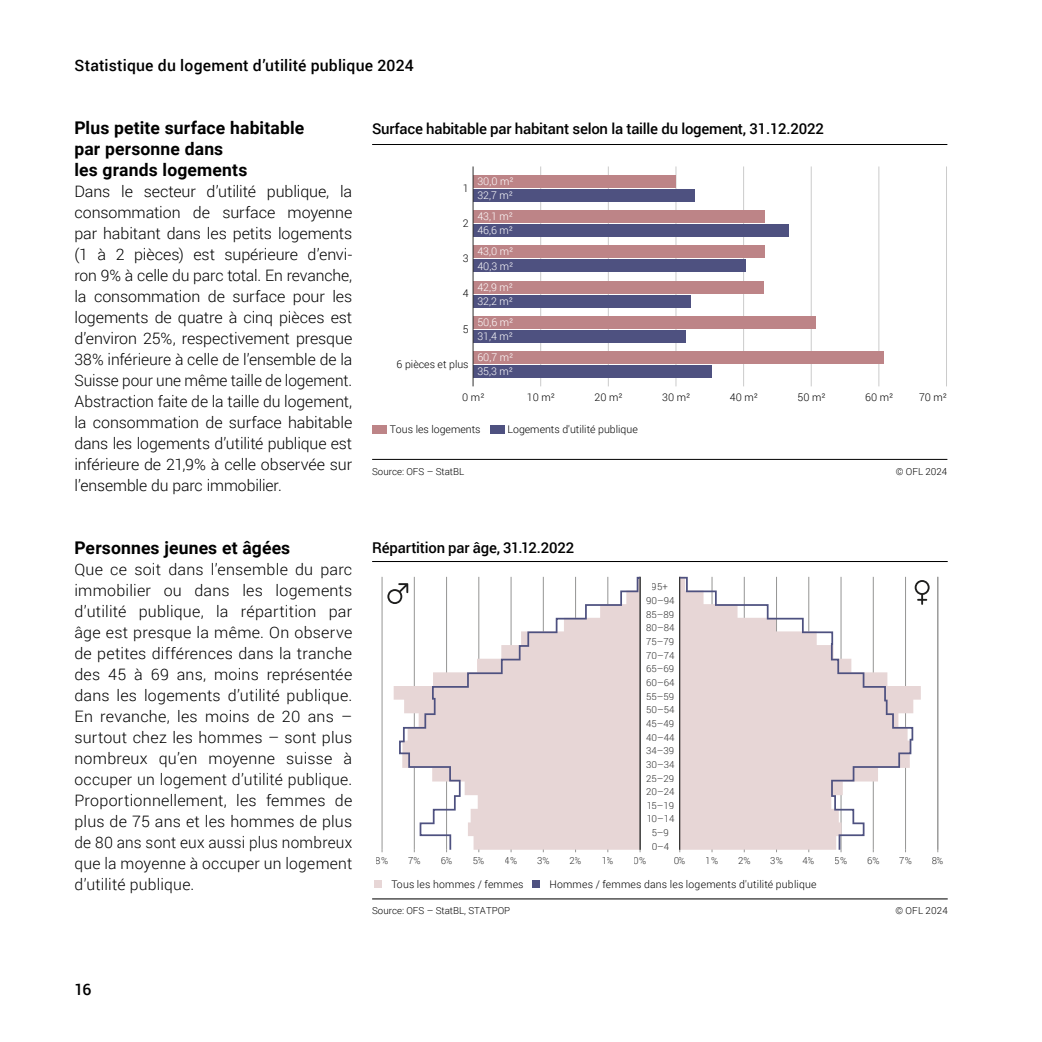
<style>
.page{position:relative;width:1042px;height:1042px;background:#fff}
.page>*{position:absolute;margin:0;border:0;box-sizing:border-box;transform-origin:0 0}
.Intertitre{font:700 17.5px/21px "Roboto";letter-spacing:.01em;color:#000}
.Texte_courant{font:300 15.75px/21px "Roboto";letter-spacing:.005em;color:#000;text-align:justify}
.t1{font:500 15.75px "Roboto";letter-spacing:.015em;color:#000}
.t2{font:500 14.88px "Roboto";letter-spacing:-.015em;color:#000}
.t3{font:300 10.5px "Roboto";color:#000}
.t4{font:300 10.5px/14px "Roboto";color:#fff}
.t5{font:300 10.5px "Roboto";letter-spacing:.02em;color:#000}
.t6{font:300 9.62px "Roboto";color:#303030}
.t7{font:300 9.62px "Roboto";color:#000}
</style>
<div class="page">
<hr style="left:382px;top:577px;width:1px;height:273px;background:#959594">
<svg style="left:399px;top:577px;width:241px;height:272px"></svg>
<hr style="left:640px;top:577px;width:1px;height:273px;background:#959594">
<hr style="left:382px;top:849px;width:258px;height:1px;background:#959594">
<hr style="left:679px;top:577px;width:1px;height:273px;background:#1e1e1d">
<svg style="left:680px;top:577px;width:233px;height:272px"></svg>
<hr style="left:937px;top:577px;width:1px;height:273px;background:#959594">
<hr style="left:680px;top:849px;width:258px;height:1px;background:#959594">
<div style="left:374px;top:880px;width:8px;height:8px;background:#e7d6d6"></div>
<div style="left:532px;top:880px;width:8px;height:8px;background:#4e5180"></div>
<svg style="left:387px;top:583px;width:21px;height:21px"></svg>
<svg style="left:914px;top:580px;width:15px;height:25px"></svg>
<hr style="left:372px;top:561px;width:575px;height:1px;background:#000">
<hr style="left:372px;top:898px;width:575px;height:1px;background:#000">
<hr style="left:372px;top:144px;width:575px;height:1px;background:#000">
<hr style="left:540px;top:166px;width:1px;height:220px;background:#cbcbcb">
<hr style="left:608px;top:166px;width:1px;height:220px;background:#cbcbcb">
<hr style="left:675px;top:166px;width:1px;height:220px;background:#cbcbcb">
<hr style="left:743px;top:166px;width:1px;height:220px;background:#cbcbcb">
<hr style="left:811px;top:166px;width:1px;height:220px;background:#cbcbcb">
<hr style="left:878px;top:166px;width:1px;height:220px;background:#cbcbcb">
<hr style="left:946px;top:166px;width:1px;height:220px;background:#cbcbcb">
<div style="left:473px;top:175px;width:203px;height:13px;background:#bd8487"></div>
<div style="left:473px;top:189px;width:221px;height:13px;background:#4e5180"></div>
<div style="left:473px;top:210px;width:292px;height:13px;background:#bd8487"></div>
<div style="left:473px;top:224px;width:315px;height:13px;background:#4e5180"></div>
<div style="left:473px;top:246px;width:291px;height:12px;background:#bd8487"></div>
<div style="left:473px;top:260px;width:272px;height:12px;background:#4e5180"></div>
<div style="left:473px;top:281px;width:290px;height:12px;background:#bd8487"></div>
<div style="left:473px;top:295px;width:218px;height:12px;background:#4e5180"></div>
<div style="left:473px;top:316px;width:342px;height:12px;background:#bd8487"></div>
<div style="left:473px;top:330px;width:212px;height:12px;background:#4e5180"></div>
<div style="left:473px;top:351px;width:410px;height:12px;background:#bd8487"></div>
<div style="left:473px;top:365px;width:239px;height:13px;background:#4e5180"></div>
<hr style="left:473px;top:166px;width:1px;height:220px;background:#303030">
<hr style="left:372px;top:459px;width:575px;height:1px;background:#000">
<div style="left:372px;top:425px;width:15px;height:9px;background:#bd8487"></div>
<div style="left:490px;top:425px;width:15px;height:9px;background:#4e5180"></div>
<p class="t1" style="left:74px;top:54px;width:341px">Statistique du logement d’utilité publique 2024</p>
<p class="Intertitre" style="left:74px;top:116px;width:231px">Plus petite surface habitable par personne dans<br>les grands logements</p>
<p class="Texte_courant" style="left:74px;top:180px;width:279px">Dans le secteur d’utilité publique, la consommation de surface moyenne par habitant dans les petits logements (1 à 2 pièces) est supérieure d’envi&shy;ron 9% à celle du parc total. En revanche, la consommation de surface pour les logements de quatre à cinq pièces est d’environ 25%, respectivement presque 38% inférieure à celle de l’ensemble de la Suisse pour une même taille de logement.<br>Abstraction faite de la taille du logement, la consommation de surface habitable dans les logements d’utilité publique est inférieure de 21,9% à celle observée sur l’ensemble du parc immobilier.</p>
<p class="Intertitre" style="left:74px;top:536px;width:217px">Personnes jeunes et âgées</p>
<p class="Texte_courant" style="left:74px;top:558px;width:279px">Que ce soit dans l’ensemble du parc immobilier ou dans les logements d’utilité publique, la répartition par âge est presque la même. On observe de petites différences dans la tranche des 45 à 69 ans, moins représentée dans les logements d’utilité publique.<br>En revanche, les moins de 20 ans – surtout chez les hommes – sont plus nombreux qu’en moyenne suisse à occuper un logement d’utilité publique.<br>Proportionnellement, les femmes de plus de 75 ans et les hommes de plus de 80 ans sont eux aussi plus nombreux que la moyenne à occuper un logement d’utilité publique.</p>
<p class="t2" style="left:372px;top:118px;width:453px">Surface habitable par habitant selon la taille du logement, 31.12.2022</p>
<p class="t4" style="left:477px;top:174px;width:38px">30,0 m²<br>32,7 m²</p>
<p class="t4" style="left:477px;top:209px;width:37px">43,1 m²<br>46,6 m²</p>
<p class="t4" style="left:477px;top:244px;width:38px">43,0 m²<br>40,3 m²</p>
<p class="t4" style="left:477px;top:279px;width:37px">42,9 m²<br>32,2 m²</p>
<p class="t4" style="left:477px;top:315px;width:38px">50,6 m²<br>31,4 m²</p>
<p class="t4" style="left:477px;top:350px;width:38px">60,7 m²<br>35,3 m²</p>
<p class="t3" style="left:463px;top:181px;width:7px">1</p>
<p class="t3" style="left:463px;top:216px;width:7px">2</p>
<p class="t3" style="left:463px;top:251px;width:7px">3</p>
<p class="t3" style="left:463px;top:286px;width:7px">4</p>
<p class="t3" style="left:463px;top:322px;width:7px">5</p>
<p class="t3" style="left:397px;top:357px;width:73px">6 pièces et plus</p>
<p class="t3" style="left:462px;top:390px;width:24px">0 m²</p>
<p class="t3" style="left:527px;top:390px;width:30px">10 m²</p>
<p class="t3" style="left:594px;top:390px;width:30px">20 m²</p>
<p class="t3" style="left:662px;top:390px;width:30px">30 m²</p>
<p class="t3" style="left:730px;top:390px;width:30px">40 m²</p>
<p class="t3" style="left:797px;top:390px;width:30px">50 m²</p>
<p class="t3" style="left:865px;top:390px;width:30px">60 m²</p>
<p class="t3" style="left:919px;top:390px;width:30px">70 m²</p>
<p class="t3" style="left:390px;top:422px;width:92px">Tous les logements</p>
<p class="t3" style="left:507px;top:422px;width:132px">Logements d'utilité publique</p>
<p class="t7" style="left:372px;top:464px;width:94px">Source: OFS – StatBL</p>
<p class="t7" style="left:896px;top:464px;width:53px">© OFL 2024</p>
<p class="t2" style="left:372px;top:537px;width:204px">Répartition par âge, 31.12.2022</p>
<p class="t6" style="left:652px;top:580px;width:18px">95+</p>
<p class="t6" style="left:646px;top:594px;width:30px">90–94</p>
<p class="t6" style="left:646px;top:608px;width:29px">85–89</p>
<p class="t6" style="left:646px;top:621px;width:30px">80–84</p>
<p class="t6" style="left:646px;top:635px;width:29px">75–79</p>
<p class="t6" style="left:646px;top:648px;width:30px">70–74</p>
<p class="t6" style="left:646px;top:662px;width:29px">65–69</p>
<p class="t6" style="left:646px;top:676px;width:30px">60–64</p>
<p class="t6" style="left:646px;top:689px;width:29px">55–59</p>
<p class="t6" style="left:646px;top:703px;width:30px">50–54</p>
<p class="t6" style="left:646px;top:717px;width:29px">45–49</p>
<p class="t6" style="left:646px;top:730px;width:30px">40–44</p>
<p class="t6" style="left:646px;top:744px;width:29px">34–39</p>
<p class="t6" style="left:646px;top:758px;width:30px">30–34</p>
<p class="t6" style="left:646px;top:771px;width:29px">25–29</p>
<p class="t6" style="left:646px;top:785px;width:30px">20–24</p>
<p class="t6" style="left:646px;top:799px;width:29px">15–19</p>
<p class="t6" style="left:646px;top:812px;width:30px">10–14</p>
<p class="t6" style="left:651px;top:826px;width:19px">5–9</p>
<p class="t6" style="left:651px;top:839px;width:19px">0–4</p>
<p class="t6" style="left:376px;top:854px;width:14px">8%</p>
<p class="t6" style="left:408px;top:854px;width:14px">7%</p>
<p class="t6" style="left:440px;top:854px;width:14px">6%</p>
<p class="t6" style="left:472px;top:854px;width:14px">5%</p>
<p class="t6" style="left:505px;top:854px;width:14px">4%</p>
<p class="t6" style="left:537px;top:854px;width:14px">3%</p>
<p class="t6" style="left:569px;top:854px;width:14px">2%</p>
<p class="t6" style="left:601px;top:854px;width:14px">1%</p>
<p class="t6" style="left:634px;top:854px;width:14px">0%</p>
<p class="t6" style="left:673px;top:854px;width:14px">0%</p>
<p class="t6" style="left:706px;top:854px;width:14px">1%</p>
<p class="t6" style="left:738px;top:854px;width:14px">2%</p>
<p class="t6" style="left:770px;top:854px;width:14px">3%</p>
<p class="t6" style="left:802px;top:854px;width:14px">4%</p>
<p class="t6" style="left:835px;top:854px;width:14px">5%</p>
<p class="t6" style="left:867px;top:854px;width:14px">6%</p>
<p class="t6" style="left:899px;top:854px;width:14px">7%</p>
<p class="t6" style="left:931px;top:854px;width:14px">8%</p>
<p class="t5" style="left:391px;top:877px;width:134px">Tous les hommes / femmes</p>
<p class="t5" style="left:549px;top:877px;width:269px">Hommes / femmes dans les logements d'utilité publique</p>
<p class="t7" style="left:372px;top:904px;width:140px">Source: OFS – StatBL, STATPOP</p>
<p class="t7" style="left:895px;top:904px;width:54px">© OFL 2024</p>
<p class="t1" style="left:74px;top:978px;width:18px">16</p>
</div>
